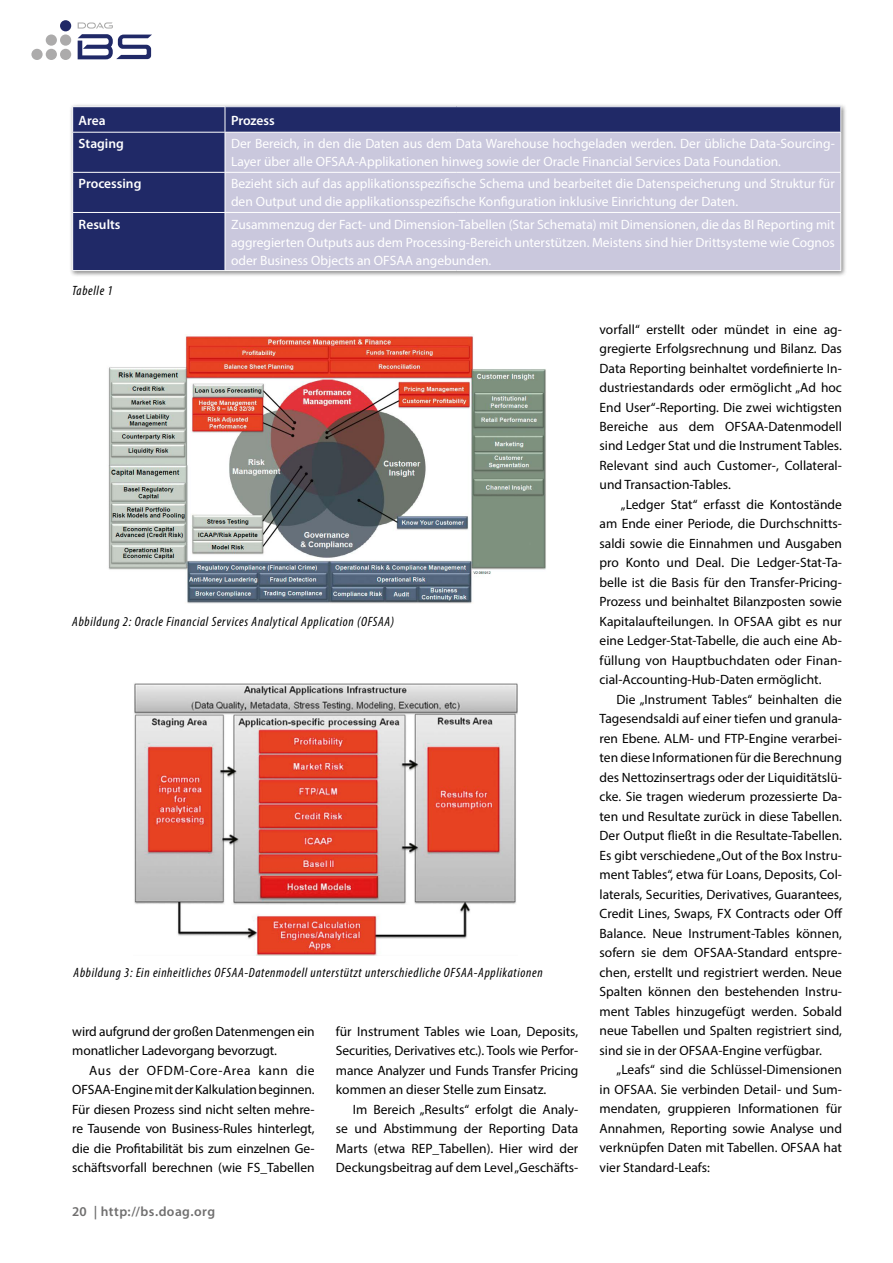
<style>
.page{position:relative;width:893px;height:1263px;background:#fff}
.page>*{position:absolute;margin:0;border:0;box-sizing:border-box;transform-origin:0 0}
.t1{font:13.5px/19.5px "Myriad Pro";color:#000;text-align:justify}
.t2{font:13.5px/18px "Myriad Pro";color:#fff}
.t3{font:italic condensed 13.5px "Myriad Pro";letter-spacing:.05em;color:#000}
.t4{font:600 13.5px "Myriad Pro";color:#fff}
.t5{font:600 13.5px "Myriad Pro";letter-spacing:.03em;color:#706f6f}
</style>
<div class="page">
<div style="left:60px;top:49px;width:11px;height:11px;background:#acabab;border-radius:50%"></div>
<div style="left:60px;top:20px;width:11px;height:11px;background:#202967;border-radius:50%"></div>
<div style="left:46px;top:34px;width:11px;height:12px;background:#acabab;border-radius:50%"></div>
<div style="left:60px;top:34px;width:11px;height:12px;background:#acabab;border-radius:50%"></div>
<div style="left:31px;top:49px;width:12px;height:11px;background:#acabab;border-radius:50%"></div>
<div style="left:46px;top:49px;width:11px;height:11px;background:#acabab;border-radius:50%"></div>
<svg style="left:78px;top:22px;width:74px;height:37px"></svg>
<div style="left:69px;top:103px;width:778px;height:174px;background:#000;opacity:.5"></div>
<div style="left:225px;top:107px;width:616px;height:25px;background:#202967"></div>
<div style="left:226px;top:133px;width:614px;height:137px;background:#cac8dd"></div>
<hr style="left:72px;top:106px;width:153px;height:1px;background:#fff">
<hr style="left:225px;top:106px;width:232px;height:1px;background:#fff">
<div style="left:72px;top:107px;width:154px;height:163px;background:#202967"></div>
<hr style="left:457px;top:106px;width:384px;height:1px;background:#fff">
<svg style="left:840px;top:107px;width:1px;height:25px"></svg>
<hr style="left:72px;top:132px;width:153px;height:1px;background:#fff">
<hr style="left:72px;top:133px;width:1px;height:39px;background:#fff">
<hr style="left:225px;top:132px;width:232px;height:1px;background:#fff">
<hr style="left:225px;top:133px;width:1px;height:39px;background:#fff">
<hr style="left:457px;top:132px;width:384px;height:1px;background:#fff">
<hr style="left:840px;top:133px;width:1px;height:39px;background:#fff">
<hr style="left:72px;top:172px;width:153px;height:1px;background:#fff">
<hr style="left:72px;top:173px;width:1px;height:39px;background:#fff">
<hr style="left:225px;top:172px;width:232px;height:1px;background:#fff">
<hr style="left:225px;top:173px;width:1px;height:39px;background:#fff">
<hr style="left:457px;top:172px;width:384px;height:1px;background:#fff">
<hr style="left:840px;top:173px;width:1px;height:39px;background:#fff">
<hr style="left:72px;top:212px;width:153px;height:1px;background:#fff">
<hr style="left:72px;top:213px;width:1px;height:57px;background:#fff">
<hr style="left:225px;top:212px;width:232px;height:1px;background:#fff">
<hr style="left:225px;top:213px;width:1px;height:57px;background:#fff">
<hr style="left:457px;top:212px;width:384px;height:1px;background:#fff">
<hr style="left:840px;top:213px;width:1px;height:57px;background:#fff">
<hr style="left:72px;top:270px;width:153px;height:1px;background:#fff">
<hr style="left:225px;top:270px;width:232px;height:1px;background:#fff">
<hr style="left:457px;top:270px;width:384px;height:1px;background:#fff">
<img style="left:108px;top:334px;width:438px;height:269px">
<img style="left:134px;top:683px;width:383px;height:272px">
<p class="t4" style="left:79px;top:111px;width:29px">Area</p>
<p class="t4" style="left:231px;top:111px;width:45px">Prozess</p>
<p class="t4" style="left:79px;top:135px;width:47px">Staging</p>
<p class="t2" style="left:231px;top:135px;width:605px">Der Bereich, in den die Daten aus dem Data Warehouse hochgeladen werden. Der übliche Data-Sourcing-<br>Layer über alle OFSAA-Applikationen hinweg sowie der Oracle Financial Services Data Foundation.</p>
<p class="t4" style="left:79px;top:175px;width:64px">Processing</p>
<p class="t2" style="left:231px;top:175px;width:605px">Bezieht sich auf das applikationsspezifische Schema und bearbeitet die Datenspeicherung und Struktur für den Output und die applikationsspezifische Konfiguration inklusive Einrichtung der Daten.</p>
<p class="t4" style="left:79px;top:215px;width:43px">Results</p>
<p class="t2" style="left:231px;top:215px;width:605px;text-align:justify">Zusammenzug der Fact- und Dimension-Tabellen (Star Schemata) mit Dimensionen, die das BI Reporting mit aggregierten Outputs aus dem Processing-Bereich unterstützen. Meistens sind hier Drittsysteme wie Cognos oder Business Objects an OFSAA angebunden.</p>
<p class="t3" style="left:72px;top:282px;width:42px">Tabelle 1</p>
<p class="t3" style="left:72px;top:613px;width:323px">Abbildung 2: Oracle Financial Services Analytical Application (OFSAA)</p>
<p class="t3" style="left:74px;top:964px;width:471px">Abbildung 3: Ein einheitliches OFSAA-Datenmodell unterstützt unterschiedliche OFSAA-Applikationen</p>
<p class="t1" style="left:72px;top:1021px;width:244px">wird aufgrund der großen Datenmengen ein monatlicher Ladevorgang bevorzugt.</p>
<p class="t1" style="left:72px;top:1060px;width:244px;text-indent:17px">Aus der OFDM-Core-Area kann die OFSAA-Engine mit der Kalkulation beginnen.<br>Für diesen Prozess sind nicht selten mehre&shy;re Tausende von Business-Rules hinterlegt, die die Profitabilität bis zum einzelnen Ge&shy;schäftsvorfall berechnen (wie FS_Tabellen</p>
<p class="t5" style="left:72px;top:1203px;width:144px">20 | http://bs.doag.org</p>
<p class="t1" style="left:336px;top:1021px;width:244px">für Instrument Tables wie Loan, Deposits, Securities, Derivatives etc.). Tools wie Perfor&shy;mance Analyzer und Funds Transfer Pricing kommen an dieser Stelle zum Einsatz.</p>
<p class="t1" style="left:336px;top:1099px;width:244px;text-indent:17px">Im Bereich „Results“ erfolgt die Analy&shy;se und Abstimmung der Reporting Data Marts (etwa REP_Tabellen). Hier wird der Deckungsbeitrag auf dem Level „Geschäfts-</p>
<p class="t1" style="left:600px;top:319px;width:244px">vorfall“ erstellt oder mündet in eine ag&shy;gregierte Erfolgsrechnung und Bilanz. Das Data Reporting beinhaltet vordefinierte In&shy;dustriestandards oder ermöglicht „Ad hoc End User“-Reporting. Die zwei wichtigsten Bereiche aus dem OFSAA-Datenmodell sind Ledger Stat und die Instrument Tables.<br>Relevant sind auch Customer-, Collateral&shy;und Transaction-Tables.</p>
<p class="t1" style="left:600px;top:494px;width:244px;text-indent:21px">„Ledger Stat“ erfasst die Kontostände am Ende einer Periode, die Durchschnitts&shy;saldi sowie die Einnahmen und Ausgaben pro Konto und Deal. Die Ledger-Stat-Ta&shy;belle ist die Basis für den Transfer-Pricing-Prozess und beinhaltet Bilanzposten sowie Kapitalaufteilungen. In OFSAA gibt es nur eine Ledger-Stat-Tabelle, die auch eine Ab&shy;füllung von Hauptbuchdaten oder Finan&shy;cial-Accounting-Hub-Daten ermöglicht.</p>
<p class="t1" style="left:600px;top:689px;width:244px;text-indent:17px">Die „Instrument Tables“ beinhalten die Tagesendsaldi auf einer tiefen und granula&shy;ren Ebene. ALM- und FTP-Engine verarbei&shy;ten diese Informationen für die Berechnung des Nettozinsertrags oder der Liquiditätslü&shy;cke. Sie tragen wiederum prozessierte Da&shy;ten und Resultate zurück in diese Tabellen.<br>Der Output fließt in die Resultate-Tabellen.<br>Es gibt verschiedene „Out of the Box Instru&shy;ment Tables“, etwa für Loans, Deposits, Col&shy;laterals, Securities, Derivatives, Guarantees, Credit Lines, Swaps, FX Contracts oder Off Balance. Neue Instrument-Tables können, sofern sie dem OFSAA-Standard entspre&shy;chen, erstellt und registriert werden. Neue Spalten können den bestehenden Instru&shy;ment Tables hinzugefügt werden. Sobald neue Tabellen und Spalten registriert sind, sind sie in der OFSAA-Engine verfügbar.</p>
<p class="t1" style="left:600px;top:1060px;width:244px;text-indent:17px">„Leafs“ sind die Schlüssel-Dimensionen in OFSAA. Sie verbinden Detail- und Sum&shy;mendaten, gruppieren Informationen für Annahmen, Reporting sowie Analyse und verknüpfen Daten mit Tabellen. OFSAA hat vier Standard-Leafs:</p>
</div>
